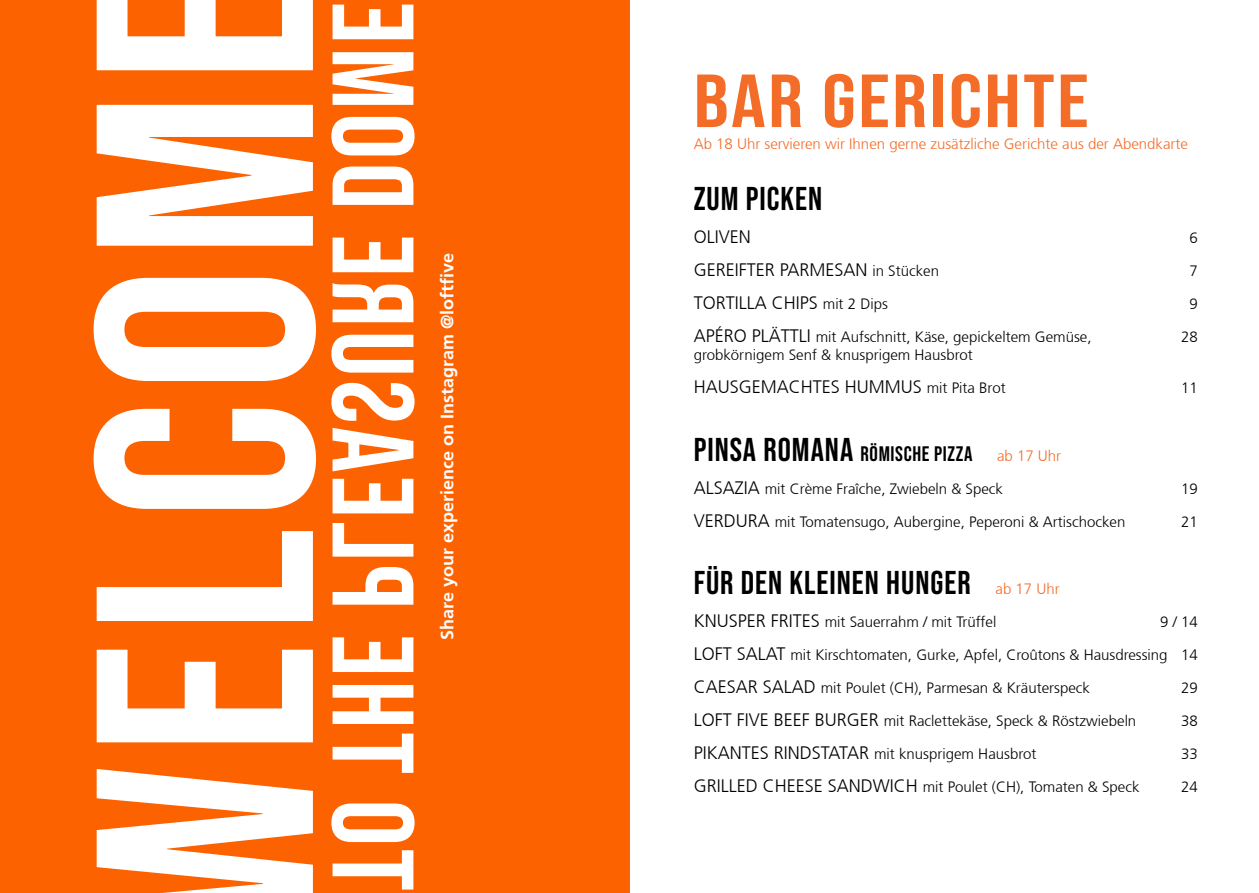
<style>
.page{position:relative;width:1259px;height:893px;background:#fff}
.page>*{position:absolute;margin:0;border:0;box-sizing:border-box;transform-origin:0 0}
.t1{font:308.85px "Bebas Neue";letter-spacing:.03em;color:#fff}
.t2{font:75px "Bebas Neue";letter-spacing:.03em;color:#f36c28;scale:1.15 1}
.t3{font:33px "Bebas Neue";letter-spacing:.03em;color:#000}
.t4{font:21px "Bebas Neue";letter-spacing:.03em;color:#000}
.t5{font:18px "A Frutiger Light Roman";color:#000}
.t6{font:700 18px "A Frutiger";color:#fff}
.t7{font:15px "A Frutiger Light Roman";color:#000}
.t8{font:15px "A Frutiger Light Roman";color:#f36c28}
.s1{font-size:15px}
.s2{font-size:18px}
.s3{font-size:33px}
.s4{font-family:"A Frutiger Light Roman";font-size:15px;color:#f36c28}
</style>
<div class="page">
<div style="left:0;top:0;width:629px;height:893px;background:#fd6200"></div>
<p class="t1" style="left:31px;top:936px;width:967px;rotate:-90deg">WELCOME</p>
<p class="t6" style="left:436px;top:640px;width:389px;rotate:-90deg">Share your experience on Instagram @loftfive</p>
<p class="t2" style="left:693px;top:59px;width:345px">BAR GERICHTE</p>
<p class="t8" style="left:693px;top:135px;width:496px">Ab 18 Uhr servieren wir Ihnen gerne zusätzliche Gerichte aus der Abendkarte</p>
<p class="t3" style="left:693px;top:180px;width:130px">ZUM PICKEN</p>
<p class="t5" style="left:693px;top:227px;width:58px">OLIVEN</p>
<p class="t7" style="left:1189px;top:230px;width:10px">6</p>
<p class="t5" style="left:693px;top:260px;width:247px">GEREIFTER PARMESAN <span class="s1">in Stücken</span></p>
<p class="t7" style="left:1189px;top:263px;width:10px">7</p>
<p class="t5" style="left:693px;top:293px;width:196px">TORTILLA CHIPS <span class="s1">mit 2 Dips</span></p>
<p class="t7" style="left:1189px;top:296px;width:10px">9</p>
<p class="t7" style="left:693px;top:329px;width:399px"><span class="s2">APÉRO PLÄTTLI</span> mit Aufschnitt, Käse, gepickeltem Gemüse,</p>
<p class="t7" style="left:1181px;top:329px;width:18px">28</p>
<p class="t7" style="left:693px;top:347px;width:280px">grobkörnigem Senf &amp; knusprigem Hausbrot</p>
<p class="t5" style="left:693px;top:377px;width:313px">HAUSGEMACHTES HUMMUS <span class="s1">mit Pita Brot</span></p>
<p class="t7" style="left:1181px;top:380px;width:18px">11</p>
<p class="t4" style="left:693px;top:442px;width:369px"><span class="s3">PINSA ROMANA</span> RÖMISCHE PIZZA <span class="s4">ab 17 Uhr</span></p>
<p class="t7" style="left:693px;top:480px;width:311px"><span class="s2">ALSAZIA</span> mit Crème Fraîche, Zwiebeln &amp; Speck</p>
<p class="t7" style="left:1181px;top:480px;width:18px">19</p>
<p class="t7" style="left:693px;top:513px;width:433px"><span class="s2">VERDURA</span> mit Tomatensugo, Aubergine, Peperoni &amp; Artischocken</p>
<p class="t7" style="left:1181px;top:513px;width:18px">21</p>
<p class="t3" style="left:693px;top:564px;width:368px">FÜR DEN KLEINEN HUNGER <span class="s4">ab 17 Uhr</span></p>
<p class="t7" style="left:693px;top:614px;width:304px"><span class="s2">KNUSPER FRITES</span> mit Sauerrahm / mit Trüffel</p>
<p class="t7" style="left:1160px;top:614px;width:39px">9 / 14</p>
<p class="t7" style="left:693px;top:647px;width:506px"><span class="s2">LOFT SALAT</span> mit Kirschtomaten, Gurke, Apfel, Croûtons &amp; Hausdressing 14</p>
<p class="t7" style="left:693px;top:680px;width:398px"><span class="s2">CAESAR SALAD</span> mit Poulet (CH), Parmesan &amp; Kräuterspeck</p>
<p class="t7" style="left:1181px;top:680px;width:18px">29</p>
<p class="t7" style="left:693px;top:713px;width:444px"><span class="s2">LOFT FIVE BEEF BURGER</span> mit Raclettekäse, Speck &amp; Röstzwiebeln</p>
<p class="t7" style="left:1181px;top:713px;width:18px">38</p>
<p class="t7" style="left:693px;top:746px;width:344px"><span class="s2">PIKANTES RINDSTATAR</span> mit knusprigem Hausbrot</p>
<p class="t7" style="left:1181px;top:746px;width:18px">33</p>
<p class="t7" style="left:693px;top:779px;width:447px"><span class="s2">GRILLED CHEESE SANDWICH</span> mit Poulet (CH), Tomaten &amp; Speck</p>
<p class="t7" style="left:1181px;top:779px;width:18px">24</p>
</div>
